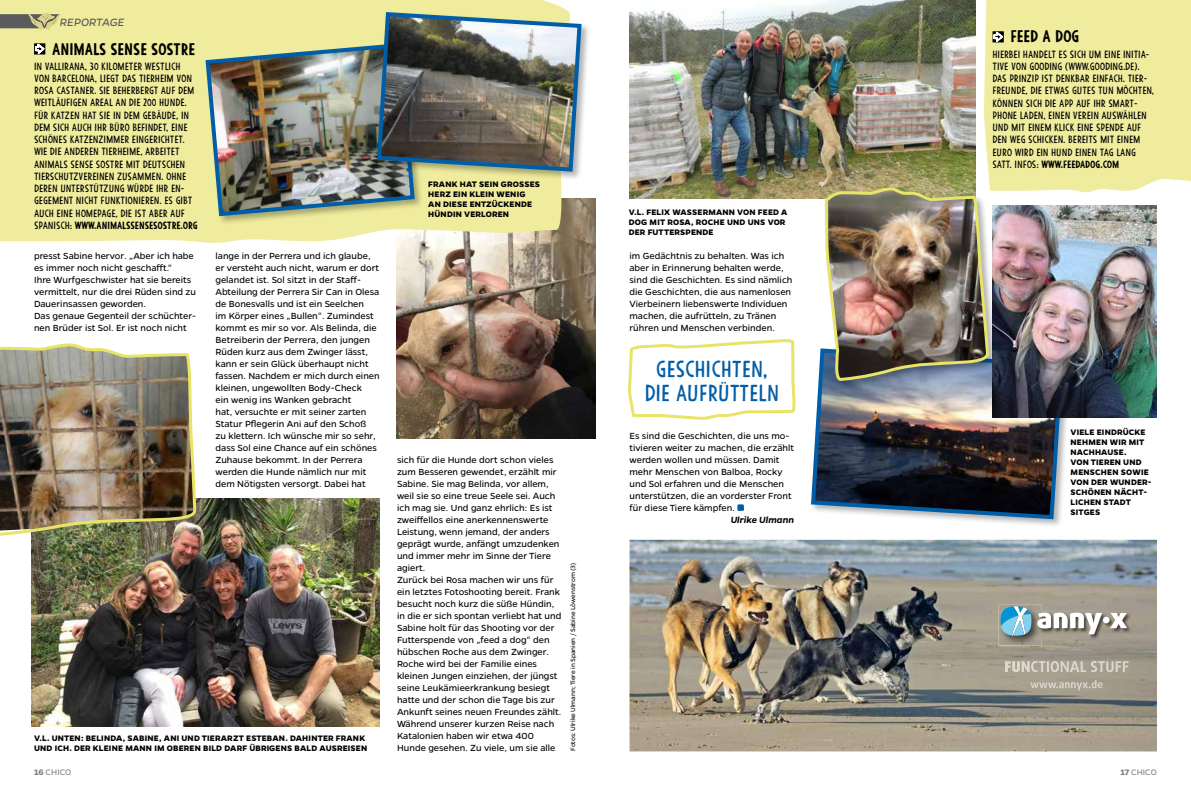
<style>
.page{position:relative;width:1191px;height:794px;background:#fff}
.page>*{position:absolute;margin:0;border:0;box-sizing:border-box;transform-origin:0 0}
.t1{font:22px/24px "Argone";color:#005ea8;text-align:center}
.t2{font:700 16px "Argone";color:#000}
.t3{font:italic 12px "Gentona";letter-spacing:.005em;color:#5a5b5d}
.t4{font:10px/12px "Gentona";color:#000}
.t5{font:10px/12.2px "Argone";color:#000}
.t6{font:italic 600 10px "Gentona";letter-spacing:.005em;color:#000}
.t7{font:700 9px/10px "Gentona";letter-spacing:.015em;color:#000}
.t8{font:9px "Gentona";letter-spacing:-.005em;color:#808182}
.t9{font:7px "Gentona";letter-spacing:-.01em;color:#000}
.s1{font-weight:700}
</style>
<div class="page">
<img style="left:397px;top:199px;width:198px;height:240px">
<div style="left:984px;top:0;width:207px;height:193px;background:#efec9d"></div>
<svg style="left:0;top:0;width:571px;height:245px;background:#eeeba1"></svg>
<img style="left:629px;top:540px;width:528px;height:211px">
<img style="left:998px;top:604px;width:43px;height:41px">
<svg style="left:1000px;top:606px;width:31px;height:29px"></svg>
<img style="left:1036px;top:611px;width:95px;height:28px">
<svg style="left:1037px;top:612px;width:90px;height:22px"></svg>
<img style="left:1005px;top:661px;width:24px;height:11px">
<img style="left:1031px;top:661px;width:97px;height:11px">
<img style="left:1030px;top:680px;width:72px;height:10px">
<svg style="left:992px;top:21px;width:21px;height:24px"></svg>
<div style="left:204px;top:42px;width:220px;height:183px;background:#000;opacity:.3"></div>
<img style="left:203px;top:41px;width:214px;height:177px">
<div style="left:376px;top:11px;width:215px;height:170px;background:#000;opacity:.3"></div>
<img style="left:375px;top:10px;width:208px;height:164px">
<img style="left:31px;top:499px;width:349px;height:228px">
<img style="left:629px;top:0;width:346px;height:199px">
<div style="left:810px;top:347px;width:262px;height:181px;background:#000;opacity:.3"></div>
<img style="left:810px;top:347px;width:255px;height:174px">
<svg style="left:0;top:12px;width:60px;height:45px;background:#c7c58b"></svg>
<img style="left:992px;top:205px;width:165px;height:213px">
<svg style="left:737px;top:504px;width:7px;height:7px"></svg>
<img style="left:0;top:343px;width:198px;height:196px">
<div style="left:823px;top:186px;width:175px;height:204px;background:#000;opacity:.3"></div>
<img style="left:823px;top:187px;width:168px;height:196px">
<svg style="left:628px;top:339px;width:168px;height:81px"></svg>
<p class="t3" style="left:60px;top:15px;width:66px">REPORTAGE</p>
<h2 class="t2" style="left:52px;top:39px;width:144px">ANIMALS SENSE SOSTRE</h2>
<p class="t5" style="left:34px;top:60px;width:165px">IN VALLIRANA, 30 KILOMETER WESTLICH VON BARCELONA, LIEGT DAS TIERHEIM VON ROSA CASTANER. SIE BEHERBERGT AUF DEM WEITLÄUFIGEN AREAL AN DIE 200 HUNDE.<br>FÜR KATZEN HAT SIE IN DEM GEBÄUDE, IN DEM SICH AUCH IHR BÜRO BEFINDET, EINE SCHÖNES KATZENZIMMER EINGERICHTET.<br>WIE DIE ANDEREN TIERHEIME, ARBEITET ANIMALS SENSE SOSTRE MIT DEUTSCHEN TIERSCHUTZVEREINEN ZUSAMMEN. OHNE DEREN UNTERSTÜTZUNG WÜRDE IHR EN-GEGEMENT NICHT FUNKTIONIEREN. ES GIBT AUCH EINE HOMEPAGE, DIE IST ABER AUF SPANISCH: <span class="s1">WWW.ANIMALSSENSESOSTRE.ORG</span></p>
<p class="t4" style="left:34px;top:249px;width:164px">presst Sabine hervor. „Aber ich habe es immer noch nicht geschafft.“<br>Ihre Wurfgeschwister hat sie bereits vermittelt, nur die drei Rüden sind zu Dauerinsassen geworden.<br>Das genaue Gegenteil der schüchter&shy;nen Brüder ist Sol. Er ist noch nicht</p>
<p class="t4" style="left:215px;top:249px;width:166px">lange in der Perrera und ich glaube, er versteht auch nicht, warum er dort gelandet ist. Sol sitzt in der Staff-Abteilung der Perrera Sir Can in Olesa de Bonesvalls und ist ein Seelchen<br>im Körper eines „Bullen“. Zumindest kommt es mir so vor. Als Belinda, die Betreiberin der Perrera, den jungen Rüden kurz aus dem Zwinger lässt, kann er sein Glück überhaupt nicht fassen. Nachdem er mich durch einen kleinen, ungewollten Body-Check<br>ein wenig ins Wanken gebracht<br>hat, versuchte er mit seiner zarten Statur Pflegerin Ani auf den Schoß<br>zu klettern. Ich wünsche mir so sehr, dass Sol eine Chance auf ein schönes Zuhause bekommt. In der Perrera werden die Hunde nämlich nur mit dem Nötigsten versorgt. Dabei hat</p>
<p class="t7" style="left:34px;top:733px;width:335px">V.L. UNTEN: BELINDA, SABINE, ANI UND TIERARZT ESTEBAN. DAHINTER FRANK<br>UND ICH. DER KLEINE MANN IM OBEREN BILD DARF ÜBRIGENS BALD AUSREISEN</p>
<p class="t7" style="left:428px;top:179px;width:113px">FRANK HAT SEIN GROSSES<br>HERZ EIN KLEIN WENIG<br>AN DIESE ENTZÜCKENDE<br>HÜNDIN VERLOREN</p>
<p class="t4" style="left:397px;top:453px;width:166px">sich für die Hunde dort schon vieles zum Besseren gewendet, erzählt mir Sabine. Sie mag Belinda, vor allem, weil sie so eine treue Seele sei. Auch ich mag sie. Und ganz ehrlich: Es ist zweiffellos eine anerkennenswerte Leistung, wenn jemand, der anders geprägt wurde, anfängt umzudenken und immer mehr im Sinne der Tiere agiert.<br>Zurück bei Rosa machen wir uns für ein letztes Fotoshooting bereit. Frank besucht noch kurz die süße Hündin, in die er sich spontan verliebt hat und Sabine holt für das Shooting vor der Futterspende von „feed a dog“ den hübschen Roche aus dem Zwinger.<br>Roche wird bei der Familie eines kleinen Jungen einziehen, der jüngst seine Leukämieerkrankung besiegt hatte und der schon die Tage bis zur Ankunft seines neuen Freundes zählt.<br>Während unserer kurzen Reise nach Katalonien haben wir etwa 400<br>Hunde gesehen. Zu viele, um sie alle</p>
<p class="t9" style="left:569px;top:751px;width:189px;rotate:-90deg">Fotos: Ulrike Ulmann; Tiere in Spanien / Sabine Löwenstrom (3)</p>
<p class="t7" style="left:629px;top:207px;width:160px">V.L. FELIX WASSERMANN VON FEED A<br>DOG MIT ROSA, ROCHE UND UNS VOR<br>DER FUTTERSPENDE</p>
<p class="t4" style="left:629px;top:249px;width:164px">im Gedächtnis zu behalten. Was ich aber in Erinnerung behalten werde, sind die Geschichten. Es sind nämlich die Geschichten, die aus namenlosen Vierbeinern liebenswerte Individuen machen, die aufrütteln, zu Tränen rühren und Menschen verbinden.</p>
<h1 class="t1" style="left:644px;top:357px;width:136px">GESCHICHTEN,<br>DIE AUFRÜTTELN</h1>
<p class="t4" style="left:629px;top:429px;width:166px">Es sind die Geschichten, die uns mo&shy;tivieren weiter zu machen, die erzählt werden wollen und müssen. Damit mehr Menschen von Balboa, Rocky und Sol erfahren und die Menschen unterstützen, die an vorderster Front für diese Tiere kämpfen.</p>
<p class="t6" style="left:730px;top:514px;width:65px">Ulrike Ulmann</p>
<h2 class="t2" style="left:1010px;top:27px;width:70px">FEED A DOG</h2>
<p class="t5" style="left:992px;top:48px;width:163px">HIERBEI HANDELT ES SICH UM EINE INITIA-TIVE VON GOODING (WWW.GOODING.DE).<br>DAS PRINZIP IST DENKBAR EINFACH. TIER-FREUNDE, DIE ETWAS GUTES TUN MÖCHTEN, KÖNNEN SICH DIE APP AUF IHR SMART-PHONE LADEN, EINEN VEREIN AUSWÄHLEN UND MIT EINEM KLICK EINE SPENDE AUF DEN WEG SCHICKEN. BEREITS MIT EINEM EURO WIRD EIN HUND EINEN TAG LANG SATT. INFOS: <span class="s1">WWW.FEEDADOG.COM</span></p>
<p class="t7" style="left:1070px;top:427px;width:82px">VIELE EINDRÜCKE<br>NEHMEN WIR MIT<br>NACHHAUSE.<br>VON TIEREN UND<br>MENSCHEN SOWIE<br>VON DER WUNDER-<br>SCHÖNEN NÄCHT-<br>LICHEN STADT<br>SITGES</p>
<p class="t8" style="left:34px;top:767px;width:39px"><span class="s1">16</span> CHICO</p>
<p class="t8" style="left:1120px;top:767px;width:38px"><span class="s1">17</span> CHICO</p>
</div>
